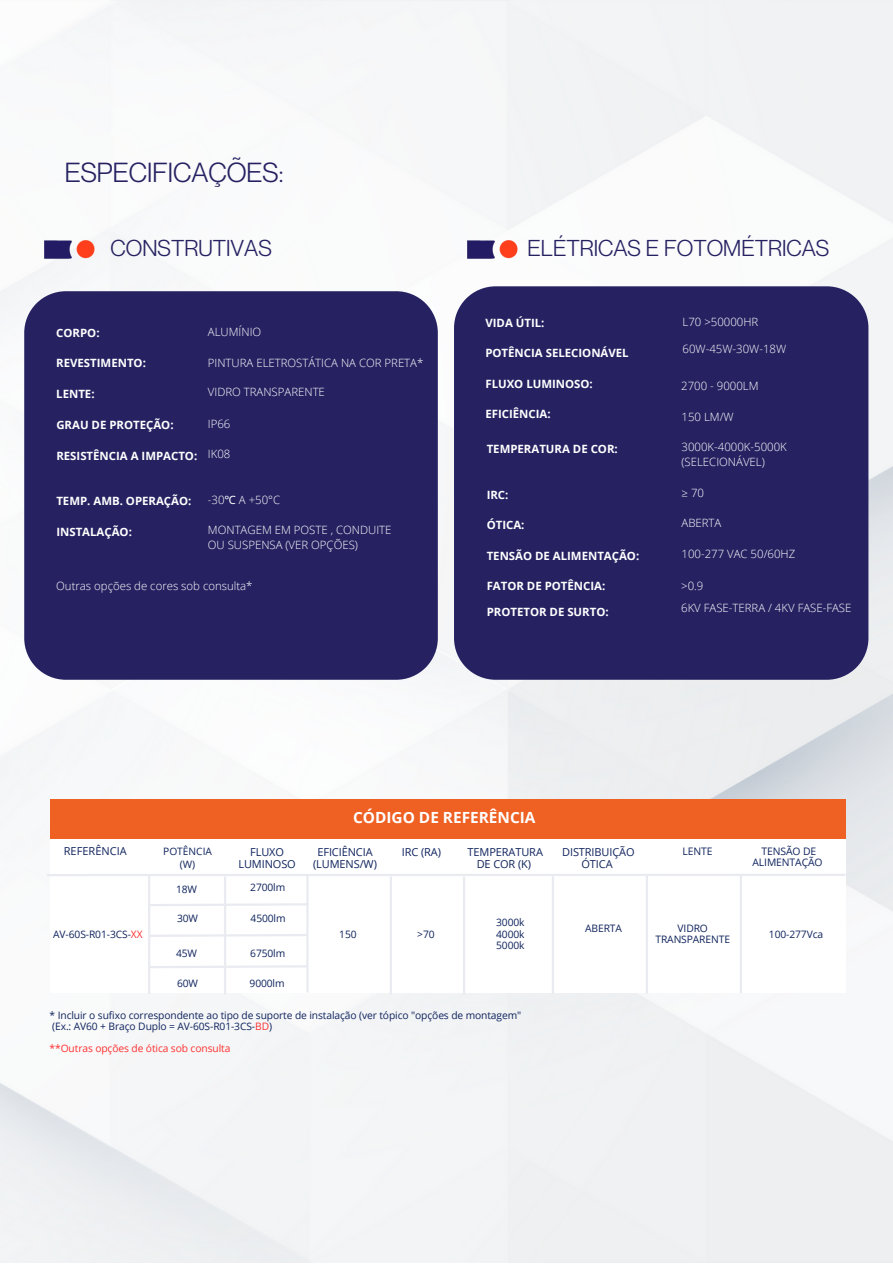
<style>
.page{position:relative;width:893px;height:1264px;background:#fff}
.page>*{position:absolute;margin:0;border:0;box-sizing:border-box;transform-origin:0 0}
.t1{font:27px "Neue Montreal";color:#262262}
.t2{font:22.5px "Neue Montreal";color:#262262}
.t3{font:700 15.45px "Open Sans";color:#fff}
.t4{font:300 11.4px/15.1px "Open Sans";color:#fff}
.t5{font:700 11.4px "Open Sans";color:#fff}
.t6{font:10.95px/11.9px "Open Sans";letter-spacing:-.01em;color:#10245e;text-align:center}
.t7{font:10.35px/11.2px "Open Sans";letter-spacing:-.01em;color:#10245e;text-align:center}
.t8{font:10.2px/13.6px "Open Sans";letter-spacing:-.01em;color:#10245e;text-align:center}
.t9{font:10.2px "Open Sans";letter-spacing:-.01em;color:#ff3131}
.s1{font-family:"Noto Sans";font-weight:400}
.s2{color:#ff3131}
</style>
<div class="page">
<img style="left:0;top:0;width:892px;height:1262px">
<img style="left:25px;top:211px;width:84px;height:74px">
<img style="left:447px;top:211px;width:84px;height:74px">
<div style="left:24px;top:291px;width:414px;height:388px;background:#262262"></div>
<div style="left:454px;top:286px;width:414px;height:393px;background:#262262"></div>
<div style="left:50px;top:806px;width:795px;height:186px;background:#fff"></div>
<hr style="left:47px;top:873px;width:798px;height:3px;background:#e9ebf1">
<svg style="left:150px;top:932px;width:159px;height:6px"></svg>
<hr style="left:306px;top:874px;width:2px;height:118px;background:#e9ebf1">
<div style="left:50px;top:799px;width:795px;height:39px;background:#ef6023"></div>
<hr style="left:224px;top:876px;width:2px;height:118px;background:#e9ebf1">
<hr style="left:148px;top:876px;width:2px;height:117px;background:#e9ebf1">
<hr style="left:389px;top:876px;width:3px;height:118px;background:#e9ebf1">
<hr style="left:463px;top:876px;width:2px;height:118px;background:#e9ebf1">
<hr style="left:551px;top:876px;width:3px;height:117px;background:#e9ebf1">
<hr style="left:645px;top:875px;width:3px;height:118px;background:#e9ebf1">
<hr style="left:739px;top:875px;width:3px;height:118px;background:#e9ebf1">
<svg style="left:150px;top:964px;width:159px;height:5px"></svg>
<svg style="left:150px;top:902px;width:159px;height:5px"></svg>
<p class="t1" style="left:65px;top:156px;width:220px">ESPECIFICAÇÕES:</p>
<p class="t2" style="left:111px;top:234px;width:163px">CONSTRUTIVAS</p>
<p class="t2" style="left:527px;top:234px;width:303px">ELÉTRICAS E FOTOMÉTRICAS</p>
<p class="t5" style="left:56px;top:324px;width:45px">CORPO:</p>
<p class="t5" style="left:56px;top:355px;width:91px">REVESTIMENTO:</p>
<p class="t5" style="left:56px;top:385px;width:40px">LENTE:</p>
<p class="t5" style="left:56px;top:417px;width:119px">GRAU DE PROTEÇÃO:</p>
<p class="t5" style="left:56px;top:447px;width:142px">RESISTÊNCIA A IMPACTO:</p>
<p class="t5" style="left:56px;top:493px;width:136px">TEMP. AMB. OPERAÇÃO:</p>
<p class="t5" style="left:56px;top:523px;width:77px">INSTALAÇÃO:</p>
<p class="t4" style="left:208px;top:324px;width:55px">ALUMÍNIO</p>
<p class="t4" style="left:208px;top:355px;width:217px">PINTURA ELETROSTÁTICA NA COR PRETA*</p>
<p class="t4" style="left:208px;top:384px;width:118px">VIDRO TRANSPARENTE</p>
<p class="t4" style="left:208px;top:415px;width:24px">IP66</p>
<p class="t4" style="left:208px;top:446px;width:24px">IK08</p>
<p class="t4" style="left:208px;top:491px;width:74px">-30<span class="s1">℃</span> A +50°C</p>
<p class="t4" style="left:208px;top:522px;width:185px">MONTAGEM EM POSTE , CONDUITE<br>OU SUSPENSA (VER OPÇÕES)</p>
<p class="t4" style="left:56px;top:578px;width:198px">Outras opções de cores sob consulta*</p>
<p class="t5" style="left:485px;top:314px;width:61px">VIDA ÚTIL:</p>
<p class="t5" style="left:485px;top:345px;width:145px">POTÊNCIA SELECIONÁVEL</p>
<p class="t5" style="left:485px;top:375px;width:109px">FLUXO LUMINOSO:</p>
<p class="t5" style="left:485px;top:406px;width:67px">EFICIÊNCIA:</p>
<p class="t5" style="left:486px;top:441px;width:133px">TEMPERATURA DE COR:</p>
<p class="t5" style="left:486px;top:486px;width:23px">IRC:</p>
<p class="t5" style="left:486px;top:517px;width:39px">ÓTICA:</p>
<p class="t5" style="left:486px;top:547px;width:154px">TENSÃO DE ALIMENTAÇÃO:</p>
<p class="t5" style="left:486px;top:578px;width:120px">FATOR DE POTÊNCIA:</p>
<p class="t4" style="left:682px;top:314px;width:77px">L70 &gt;50000HR</p>
<p class="t4" style="left:682px;top:341px;width:105px">60W-45W-30W-18W</p>
<p class="t4" style="left:681px;top:378px;width:79px">2700 - 9000LM</p>
<p class="t4" style="left:681px;top:409px;width:54px">150 LM/W</p>
<p class="t4" style="left:681px;top:439px;width:107px">3000K-4000K-5000K (SELECIONÁVEL)</p>
<p class="t4" style="left:681px;top:485px;width:24px">≥ 70</p>
<p class="t4" style="left:681px;top:515px;width:41px">ABERTA</p>
<p class="t4" style="left:681px;top:545px;width:115px">100-277 VAC 50/60HZ</p>
<p class="t4" style="left:681px;top:578px;width:24px">&gt;0.9</p>
<p class="t5" style="left:486px;top:604px;width:123px">PROTETOR DE SURTO:</p>
<p class="t4" style="left:681px;top:600px;width:172px">6KV FASE-TERRA / 4KV FASE-FASE</p>
<p class="t3" style="left:353px;top:806px;width:184px">CÓDIGO DE REFERÊNCIA</p>
<p class="t6" style="left:64px;top:845px;width:64px">REFERÊNCIA</p>
<p class="t6" style="left:402px;top:845px;width:41px">IRC (RA)</p>
<p class="t7" style="left:682px;top:845px;width:31px">LENTE</p>
<p class="t8" style="left:176px;top:882px;width:23px">18W</p>
<p class="t8" style="left:177px;top:911px;width:23px">30W</p>
<p class="t8" style="left:176px;top:945px;width:23px">45W</p>
<p class="t8" style="left:163px;top:843px;width:50px">POTÊNCIA (W)</p>
<p class="t6" style="left:313px;top:845px;width:65px">EFICIÊNCIA (LUMENS/W)</p>
<p class="t6" style="left:467px;top:845px;width:77px">TEMPERATURA<br>DE COR (K)</p>
<p class="t6" style="left:238px;top:845px;width:59px">FLUXO<br>LUMINOSO</p>
<p class="t6" style="left:562px;top:845px;width:74px">DISTRIBUIÇÃO<br>ÓTICA</p>
<p class="t8" style="left:250px;top:880px;width:37px">2700lm</p>
<p class="t8" style="left:250px;top:911px;width:37px">4500lm</p>
<p class="t8" style="left:250px;top:945px;width:37px">6750lm</p>
<p class="t8" style="left:496px;top:915px;width:30px">3000k</p>
<p class="t8" style="left:496px;top:926px;width:30px">4000k</p>
<p class="t8" style="left:496px;top:937px;width:30px">5000k</p>
<p class="t8" style="left:655px;top:922px;width:76px;line-height:11.1px">VIDRO<br>TRANSPARENTE</p>
<p class="t8" style="left:585px;top:921px;width:38px">ABERTA</p>
<p class="t8" style="left:53px;top:926px;width:91px">AV-60S-R01-3CS-<span class="s2">XX</span></p>
<p class="t8" style="left:339px;top:926px;width:19px">150</p>
<p class="t8" style="left:417px;top:926px;width:19px">&gt;70</p>
<p class="t8" style="left:177px;top:975px;width:23px">60W</p>
<p class="t8" style="left:249px;top:975px;width:37px">9000lm</p>
<p class="t8" style="left:50px;top:1007px;width:473px">* Incluir o sufixo correspondente ao tipo de suporte de instalação (ver tópico "opções de montagem"</p>
<p class="t8" style="left:52px;top:1018px;width:221px">(Ex.: AV60 + Braço Duplo = AV-60S-R01-3CS-<span class="s2">BD</span>)</p>
<p class="t9" style="left:50px;top:1040px;width:182px">**Outras opções de ótica sob consulta</p>
<p class="t7" style="left:752px;top:845px;width:72px">TENSÃO DE<br>ALIMENTAÇÃO</p>
<p class="t8" style="left:768px;top:926px;width:56px">100-277Vca</p>
</div>
